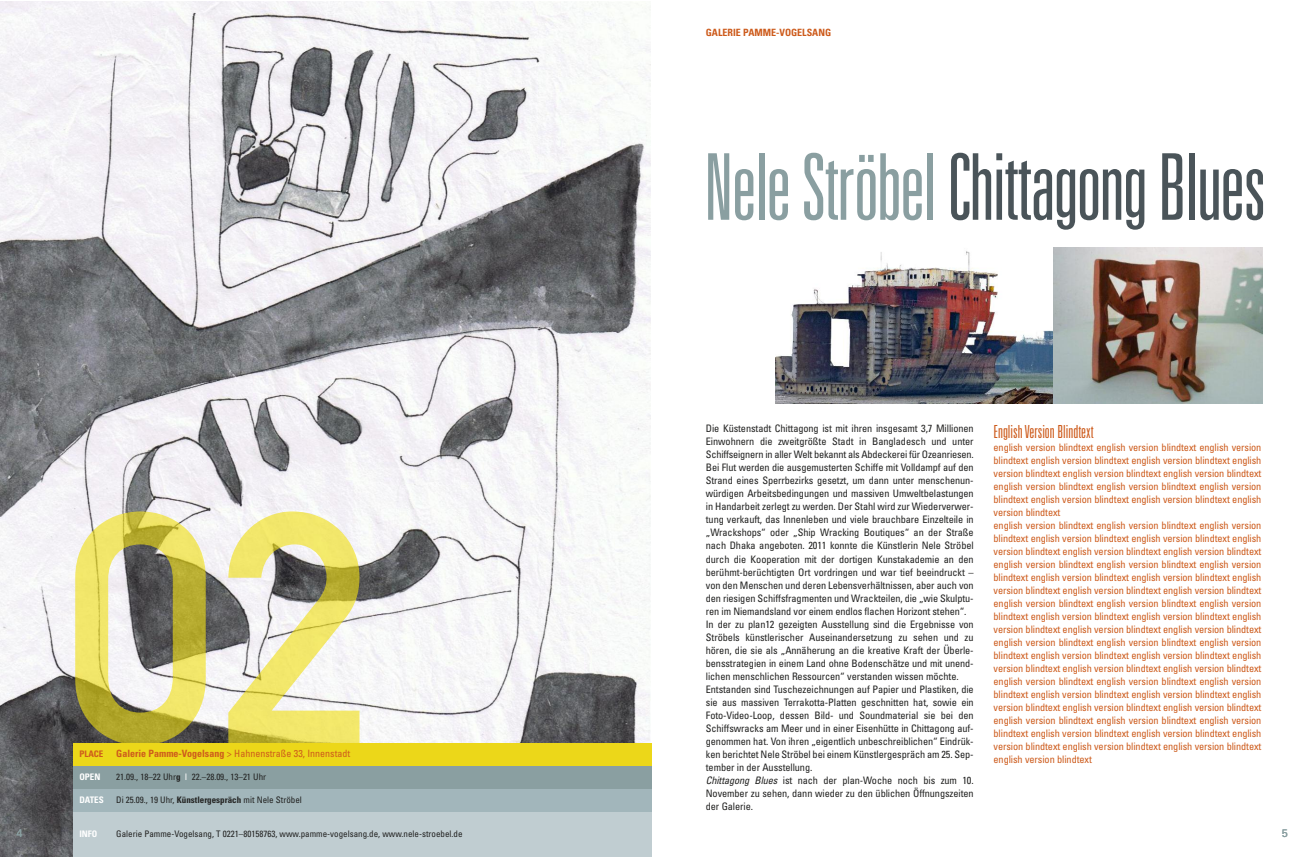
<style>
.page{position:relative;width:1304px;height:857px;background:#fff}
.page>*{position:absolute;margin:0;border:0;box-sizing:border-box;transform-origin:0 0}
.t1{font:300 ultra-condensed 92px "Univers";letter-spacing:-.02em;color:#4a5459}
.t2{font:300 ultra-condensed 18px "Univers";color:#cd5b1c}
.t3{font:11px "Univers";color:#8a9fa1}
.t4{font:condensed 10.3px/13px "Univers";letter-spacing:-.01em;color:#222221}
.t5{font:condensed 10.3px/13px "Univers";letter-spacing:-.01em;color:#cd5b1c}
.t6{font:condensed 10px "Univers";color:#cd5b1c}
.t7{font:700 condensed 10px "Univers";color:#cd5b1c}
.t8{font:condensed 9px "Univers";color:#222221}
.t9{font:700 condensed 9px "Univers";color:#fff}
.t10{font:700 condensed 9px "Univers";color:#cd5b1c}
.s1{font-weight:700}
.s2{color:#fff}
.s3{color:#8a9fa1}
.s4{font-style:italic}
</style>
<div class="page">
<img style="left:1px;top:1px;width:650px;height:855px">
<img style="left:75px;top:511px;width:284px;height:232px">
<div style="left:74px;top:765px;width:578px;height:23px;background:#8a9fa1"></div>
<div style="left:74px;top:811px;width:578px;height:45px;background:#c0cdd1"></div>
<div style="left:74px;top:743px;width:578px;height:22px;background:#ecd719"></div>
<div style="left:74px;top:788px;width:578px;height:23px;background:#a2b6bb"></div>
<img style="left:775px;top:251px;width:278px;height:152px">
<img style="left:1053px;top:247px;width:209px;height:156px">
<p class="t7" style="left:706px;top:28px;width:127px">GALERIE PAMME-VOGELSANG</p>
<p class="t6" style="left:116px;top:749px;width:236px"><span class="s1">Galerie Pamme-Vogelsang</span> &gt; Hahnenstraße 33, Innenstadt</p>
<p class="t10" style="left:79px;top:750px;width:25px">PLACE</p>
<p class="t9" style="left:79px;top:772px;width:23px">OPEN</p>
<p class="t9" style="left:79px;top:795px;width:26px">DATES</p>
<p class="t8" style="left:116px;top:795px;width:187px">Di 25.09., 19 Uhr, <span class="s1">Künstlergespräch</span> mit Nele Ströbel</p>
<p class="t8" style="left:116px;top:772px;width:151px">21.09., 18–22 Uhr<span class="s1">g</span> <span class="s2">I</span> 22.–28.09., 13–21 Uhr</p>
<h1 class="t1" style="left:704px;top:153px;width:564px"><span class="s3">NeleStröbel</span>ChittagongBlues</h1>
<p class="t4" style="left:706px;top:423px;width:269px">Die Küstenstadt Chittagong ist mit ihren insgesamt 3,7 Millionen Einwohnern die zweitgrößte Stadt in Bangladesch und unter Schiffseignern in aller Welt bekannt als Abdeckerei für Ozeanriesen.<br>Bei Flut werden die ausgemusterten Schiffe mit Volldampf auf den Strand eines Sperrbezirks gesetzt, um dann unter menschenun&shy;würdigen Arbeitsbedingungen und massiven Umweltbelastungen in Handarbeit zerlegt zu werden. Der Stahl wird zur Wiederverwer&shy;tung verkauft, das Innenleben und viele brauchbare Einzelteile in „Wrackshops“ oder „Ship Wracking Boutiques“ an der Straße nach Dhaka angeboten. 2011 konnte die Künstlerin Nele Ströbel durch die Kooperation mit der dortigen Kunstakademie an den berühmt-berüchtigten Ort vordringen und war tief beeindruckt – von den Menschen und deren Lebensverhältnissen, aber auch von den riesigen Schiffsfragmenten und Wrackteilen, die „wie Skulptu&shy;ren im Niemandsland vor einem endlos flachen Horizont stehen“.<br>In der zu plan12 gezeigten Ausstellung sind die Ergebnisse von Ströbels künstlerischer Auseinandersetzung zu sehen und zu hören, die sie als „Annäherung an die kreative Kraft der Überle&shy;bensstrategien in einem Land ohne Bodenschätze und mit unend&shy;lichen menschlichen Ressourcen“ verstanden wissen möchte.<br>Entstanden sind Tuschezeichnungen auf Papier und Plastiken, die sie aus massiven Terrakotta-Platten geschnitten hat, sowie ein Foto-Video-Loop, dessen Bild- und Soundmaterial sie bei den Schiffswracks am Meer und in einer Eisenhütte in Chittagong auf&shy;genommen hat. Von ihren „eigentlich unbeschreiblichen“ Eindrük&shy;ken berichtet Nele Ströbel bei einem Künstlergespräch am 25. Sep&shy;tember in der Ausstellung.<br><span class="s4">Chittagong Blues</span> ist nach der plan-Woche noch bis zum 10.<br>November zu sehen, dann wieder zu den üblichen Öffnungszeiten der Galerie.</p>
<h2 class="t2" style="left:994px;top:424px;width:102px">EnglishVersionBlindtext</h2>
<p class="t5" style="left:994px;top:441px;width:269px">english version blindtext english version blindtext english version blindtext english version blindtext english version blindtext english version blindtext english version blindtext english version blindtext english version blindtext english version blindtext english version blindtext english version blindtext english version blindtext english version blindtext<br>english version blindtext english version blindtext english version blindtext english version blindtext english version blindtext english version blindtext english version blindtext english version blindtext english version blindtext english version blindtext english version blindtext english version blindtext english version blindtext english version blindtext english version blindtext english version blindtext english version blindtext english version blindtext english version blindtext english version blindtext english version blindtext english version blindtext english version blindtext english version blindtext english version blindtext english version blindtext english version blindtext english version blindtext english version blindtext english version blindtext english version blindtext english version blindtext english version blindtext english version blindtext english version blindtext english version blindtext english version blindtext english version blindtext english version blindtext english version blindtext english version blindtext english version blindtext english version blindtext english version blindtext english version blindtext english version blindtext english version blindtext english version blindtext english version blindtext</p>
<p class="t3" style="left:17px;top:828px;width:8px">4</p>
<p class="t3" style="left:1282px;top:828px;width:8px">5</p>
<p class="t9" style="left:79px;top:829px;width:19px">INFO</p>
<p class="t8" style="left:116px;top:829px;width:348px">Galerie Pamme-Vogelsang, T 0221–80158763, www.pamme-vogelsang.de, www.nele-stroebel.de</p>
</div>
